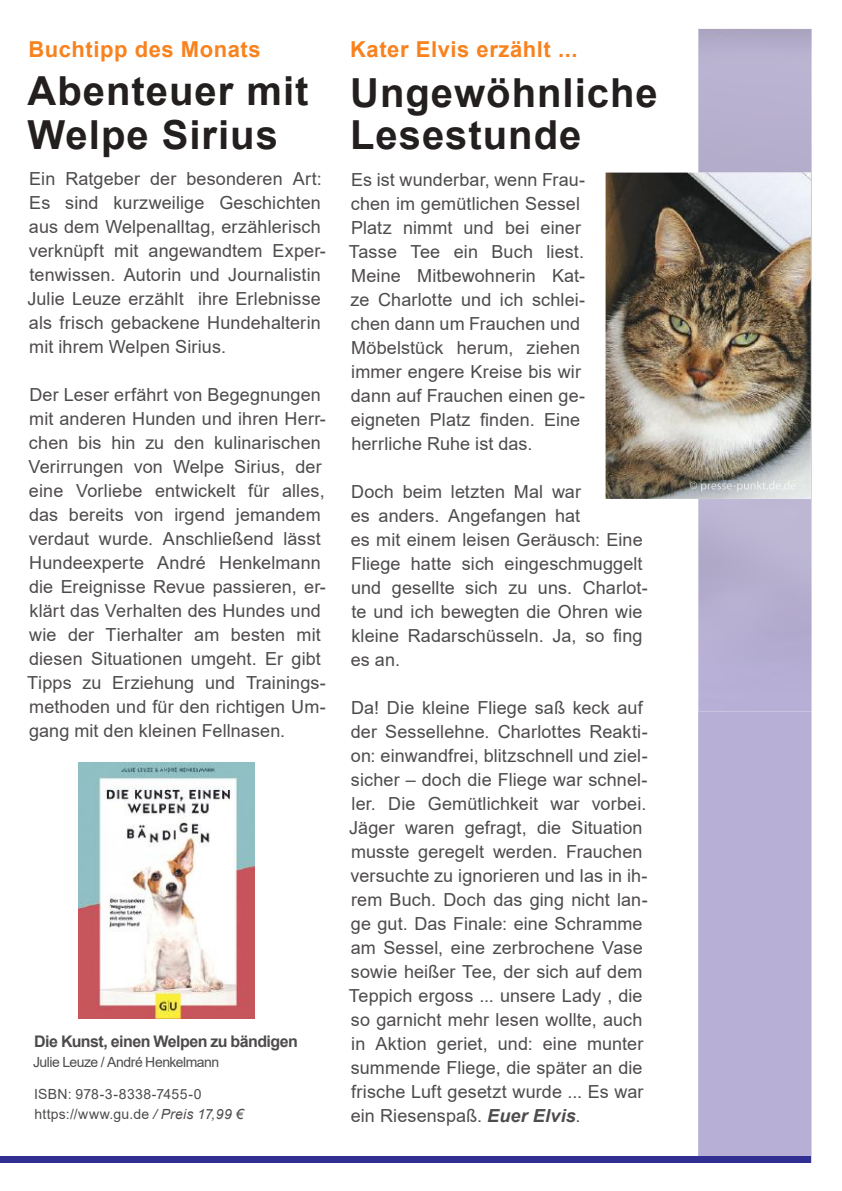
<style>
.page{position:relative;width:842px;height:1191px;background:#fff}
.page>*{position:absolute;margin:0;border:0;box-sizing:border-box;transform-origin:0 0}
.t1{font:700 40px/44px "Arial";letter-spacing:.025em;color:#241f1f}
.t2{font:700 22px "Arial";letter-spacing:.025em;color:#f8821e}
.t3{font:18px/24px "Arial";letter-spacing:.005em;color:#4e4b4c}
.t4{font:700 16px "Arial";letter-spacing:-.035em;color:#4e4b4c}
.t5{font:14px/20px "Arial";letter-spacing:.025em;color:#4e4b4c}
.t6{font:14px "Arial";letter-spacing:-.03em;color:#4e4b4c}
.s1{font-style:italic}
.s2{font-weight:700;font-style:italic}
</style>
<div class="page">
<div style="left:698px;top:711px;width:113px;height:446px;background:#b7afd6"></div>
<div style="left:0;top:1157px;width:811px;height:6px;background:#313092"></div>
<img style="left:698px;top:28px;width:113px;height:683px">
<img style="left:78px;top:763px;width:177px;height:255px">
<img style="left:606px;top:173px;width:205px;height:326px">
<img style="left:690px;top:481px;width:106px;height:11px">
<p class="t2" style="left:28px;top:34px;width:234px">Buchtipp des Monats</p>
<h1 class="t1" style="left:28px;top:69px;width:282px">Abenteuer mit<br>Welpe Sirius</h1>
<p class="t3" style="left:27px;top:167px;width:300px">Ein Ratgeber der besonderen Art:<br>Es sind kurzweilige Geschichten aus dem Welpenalltag, erzählerisch verknüpft mit angewandtem Exper&shy;tenwissen. Autorin und Journalistin Julie Leuze erzählt ihre Erlebnisse als frisch gebackene Hundehalterin mit ihrem Welpen Sirius.</p>
<p class="t3" style="left:27px;top:383px;width:300px">Der Leser erfährt von Begegnungen mit anderen Hunden und ihren Herr&shy;chen bis hin zu den kulinarischen Verirrungen von Welpe Sirius, der eine Vorliebe entwickelt für alles, das bereits von irgend jemandem verdaut wurde. Anschließend lässt Hundeexperte André Henkelmann die Ereignisse Revue passieren, er&shy;klärt das Verhalten des Hundes und wie der Tierhalter am besten mit diesen Situationen umgeht. Er gibt Tipps zu Erziehung und Trainings&shy;methoden und für den richtigen Um&shy;gang mit den kleinen Fellnasen.</p>
<p class="t4" style="left:34px;top:1030px;width:265px">Die Kunst, einen Welpen zu bändigen</p>
<p class="t6" style="left:33px;top:1052px;width:188px">Julie Leuze / André Henkelmann</p>
<p class="t5" style="left:34px;top:1083px;width:211px">ISBN: 978-3-8338-7455-0 https://www.gu.de <span class="s1">/ Preis 17,99 €</span></p>
<p class="t2" style="left:350px;top:34px;width:229px">Kater Elvis erzählt ...</p>
<h1 class="t1" style="left:350px;top:72px;width:309px;line-height:42px">Ungewöhnliche<br>Lesestunde</h1>
<p class="t3" style="left:349px;top:167px;width:238px">Es ist wunderbar, wenn Frau&shy;chen im gemütlichen Sessel<br>Platz nimmt und bei einer<br>Tasse Tee ein Buch liest.<br>Meine Mitbewohnerin Kat&shy;ze Charlotte und ich schlei&shy;chen dann um Frauchen und<br>Möbelstück herum, ziehen immer engere Kreise bis wir dann auf Frauchen einen ge&shy;eigneten Platz finden. Eine herrliche Ruhe ist das.</p>
<p class="t3" style="left:351px;top:479px;width:298px">Doch beim letzten Mal war<br>es anders. Angefangen hat<br>es mit einem leisen Geräusch: Eine<br>Fliege hatte sich eingeschmuggelt und gesellte sich zu uns. Charlot&shy;te und ich bewegten die Ohren wie kleine Radarschüsseln. Ja, so fing es an.</p>
<p class="t3" style="left:349px;top:695px;width:300px">Da! Die kleine Fliege saß keck auf der Sessellehne. Charlottes Reakti&shy;on: einwandfrei, blitzschnell und ziel&shy;sicher – doch die Fliege war schnel&shy;ler. Die Gemütlichkeit war vorbei.<br>Jäger waren gefragt, die Situation musste geregelt werden. Frauchen versuchte zu ignorieren und las in ih&shy;rem Buch. Doch das ging nicht lan&shy;ge gut. Das Finale: eine Schramme am Sessel, eine zerbrochene Vase sowie heißer Tee, der sich auf dem Teppich ergoss ... unsere Lady , die so garnicht mehr lesen wollte, auch in Aktion geriet, und: eine munter summende Fliege, die später an die frische Luft gesetzt wurde ... Es war ein Riesenspaß. <span class="s2">Euer Elvis</span>.</p>
</div>
